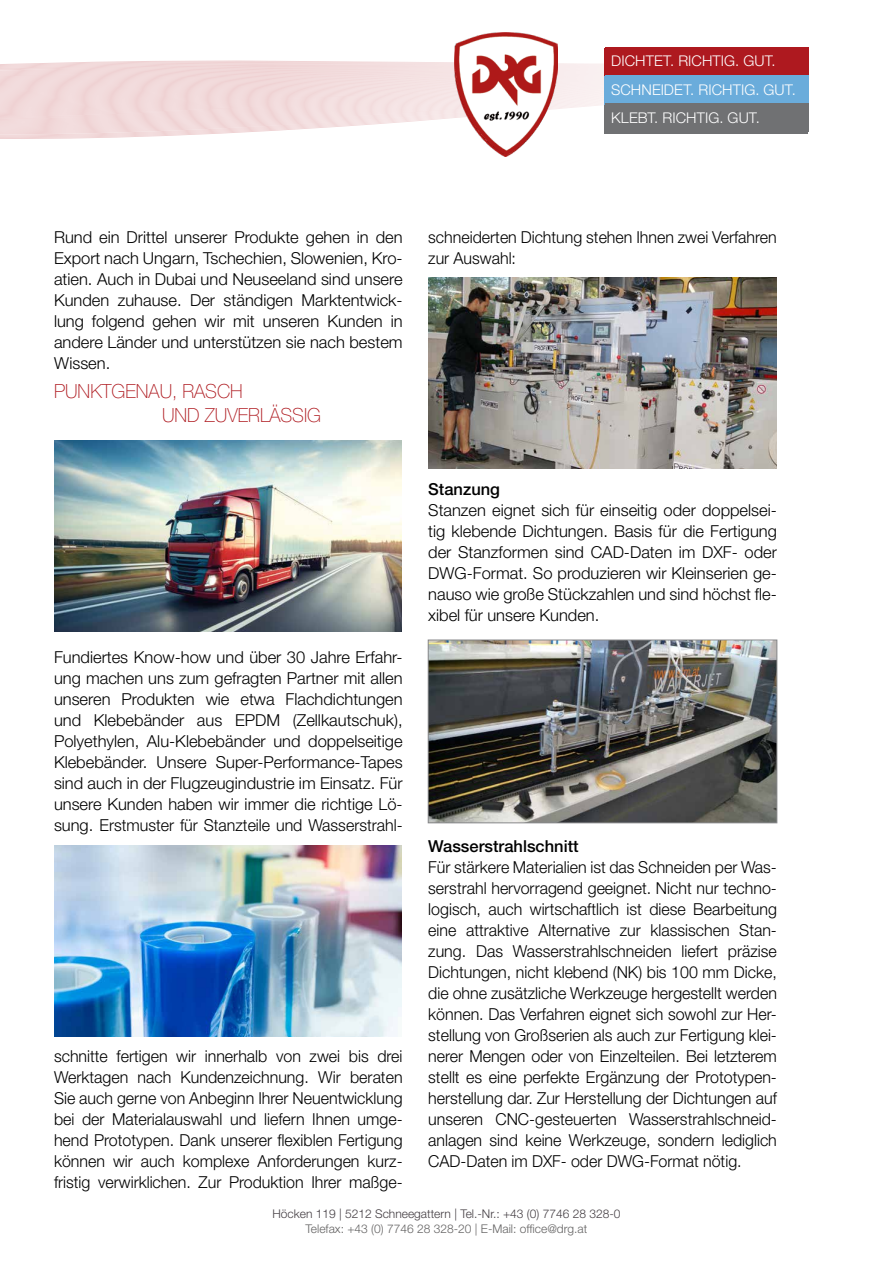
<style>
.page{position:relative;width:893px;height:1263px;background:#fff}
.page>*{position:absolute;margin:0;border:0;box-sizing:border-box;transform-origin:0 0}
.t1{font:100 19.5px/24px "Helvetica Neue LT Pro";color:#ae191f;scale:.96 1}
.t2{font:300 16.5px/21px "Helvetica Neue LT Pro";color:#000;text-align:justify}
.t3{font:500 16.5px "Helvetica Neue LT Pro";color:#000}
.t4{font:300 14.85px/28.3px "Helvetica Neue LT Pro";letter-spacing:.005em;color:#fff}
.t5{font:300 12px "Helvetica Neue LT Pro";color:#443e43}
.t6{font:300 12px "Helvetica Neue LT Pro";color:#646363}
</style>
<div class="page">
<svg style="left:0;top:54px;width:809px;height:103px"></svg>
<div style="left:605px;top:105px;width:203px;height:28px;background:#707173"></div>
<div style="left:605px;top:47px;width:203px;height:28px;background:#ae191f"></div>
<div style="left:605px;top:75px;width:203px;height:29px;background:#6aacdb"></div>
<div style="left:605px;top:104px;width:203px;height:28px;background:#707173"></div>
<img style="left:455px;top:33px;width:102px;height:122px">
<img style="left:54px;top:440px;width:348px;height:191px">
<img style="left:54px;top:845px;width:348px;height:191px">
<img style="left:430px;top:642px;width:345px;height:179px">
<div style="left:428px;top:640px;width:349px;height:183px;border:1px solid #87888a"></div>
<img style="left:428px;top:277px;width:349px;height:192px">
<p class="t4" style="left:611px;top:47px;width:186px">DICHTET. RICHTIG. GUT.<br>SCHNEIDET. RICHTIG. GUT.<br>KLEBT. RICHTIG. GUT.</p>
<p class="t2" style="left:54px;top:226px;width:350px">Rund ein Drittel unserer Produkte gehen in den Export nach Ungarn, Tschechien, Slowenien, Kro&shy;atien. Auch in Dubai und Neuseeland sind unsere Kunden zuhause. Der ständigen Marktentwick&shy;lung folgend gehen wir mit unseren Kunden in andere Länder und unterstützen sie nach bestem Wissen.</p>
<p class="t1" style="left:162px;top:379px;width:167px;text-indent:-108px">PUNKTGENAU, RASCH<br>UND ZUVERLÄSSIG</p>
<p class="t2" style="left:54px;top:646px;width:350px">Fundiertes Know-how und über 30 Jahre Erfahr&shy;ung machen uns zum gefragten Partner mit allen unseren Produkten wie etwa Flachdichtungen und Klebebänder aus EPDM (Zellkautschuk), Polyethylen, Alu-Klebebänder und doppelseitige Klebebänder. Unsere Super-Performance-Tapes sind auch in der Flugzeugindustrie im Einsatz. Für unsere Kunden haben wir immer die richtige Lö&shy;sung. Erstmuster für Stanzteile und Wasserstrahl-</p>
<p class="t2" style="left:54px;top:1045px;width:350px">schnitte fertigen wir innerhalb von zwei bis drei Werktagen nach Kundenzeichnung. Wir beraten Sie auch gerne von Anbeginn Ihrer Neuentwicklung bei der Materialauswahl und liefern Ihnen umge&shy;hend Prototypen. Dank unserer flexiblen Fertigung können wir auch komplexe Anforderungen kurz&shy;fristig verwirklichen. Zur Produktion Ihrer maßge-</p>
<p class="t2" style="left:428px;top:226px;width:350px">schneiderten Dichtung stehen Ihnen zwei Verfahren zur Auswahl:</p>
<p class="t3" style="left:428px;top:479px;width:73px">Stanzung</p>
<p class="t2" style="left:428px;top:499px;width:350px">Stanzen eignet sich für einseitig oder doppelsei&shy;tig klebende Dichtungen. Basis für die Fertigung der Stanzformen sind CAD-Daten im DXF- oder DWG-Format. So produzieren wir Kleinserien ge&shy;nauso wie große Stückzahlen und sind höchst fle&shy;xibel für unsere Kunden.</p>
<p class="t3" style="left:428px;top:836px;width:152px">Wasserstrahlschnitt</p>
<p class="t2" style="left:428px;top:856px;width:350px">Für stärkere Materialien ist das Schneiden per Was&shy;serstrahl hervorragend geeignet. Nicht nur techno&shy;logisch, auch wirtschaftlich ist diese Bearbeitung eine attraktive Alternative zur klassischen Stan&shy;zung. Das Wasserstrahlschneiden liefert präzise Dichtungen, nicht klebend (NK) bis 100 mm Dicke, die ohne zusätzliche Werkzeuge hergestellt werden können. Das Verfahren eignet sich sowohl zur Her&shy;stellung von Großserien als auch zur Fertigung klei&shy;nerer Mengen oder von Einzelteilen. Bei letzterem stellt es eine perfekte Ergänzung der Prototypen&shy;herstellung dar. Zur Herstellung der Dichtungen auf unseren CNC-gesteuerten Wasserstrahlschneid&shy;anlagen sind keine Werkzeuge, sondern lediglich CAD-Daten im DXF- oder DWG-Format nötig.</p>
<p class="t5" style="left:272px;top:1207px;width:350px">Höcken 119 | 5212 Schneegattern | Tel.-Nr.: +43 (0) 7746 28 328-0</p>
<p class="t6" style="left:306px;top:1221px;width:283px">Telefax: +43 (0) 7746 28 328-20 | E-Mail: office@drg.at</p>
</div>
